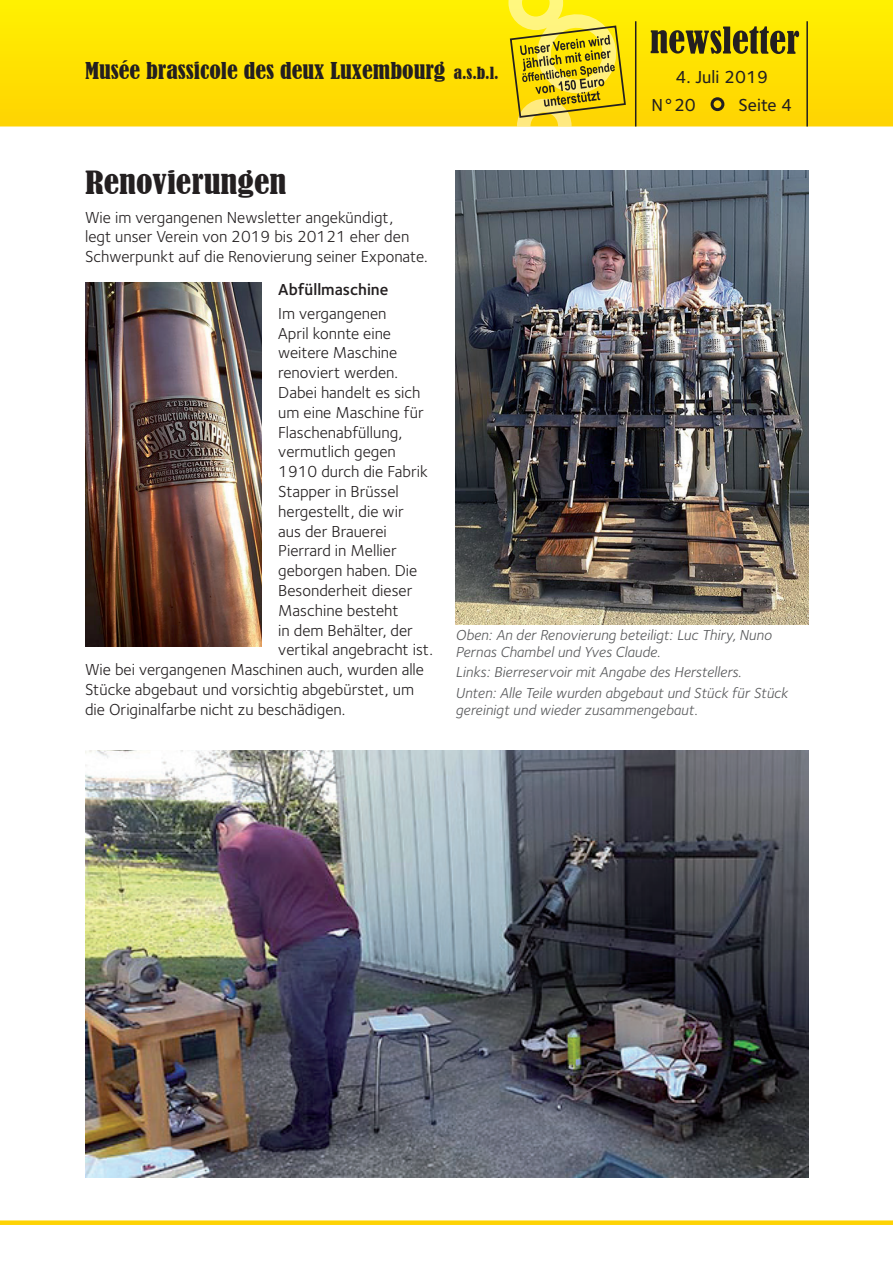
<style>
.page{position:relative;width:893px;height:1263px;background:#fff}
.page>*{position:absolute;margin:0;border:0;box-sizing:border-box;transform-origin:0 0}
.t1{font:condensed 30px "Bernard";color:#231f20;scale:1.15 1}
.t2{font:condensed 21.75px "Bernard";color:#231f20;scale:1.1 1}
.t3{font:18px/28.5px "Foundry Sterling Medium CE";color:#231f20}
.t4{font:16.5px/19.8px "Foundry Sterling Book CE";color:#231f20}
.t5{font:16.5px "Foundry Sterling Demi CE";color:#231f20}
.t6{font:15px/16.5px "Foundry Sterling Book Italic CE";color:#57585a}
.s1{font-size:15.75px}
</style>
<div class="page">
<svg style="left:0;top:0;width:893px;height:126px;background:#fee201"></svg>
<svg style="left:651px;top:26px;width:148px;height:28px;background:#8e8110"></svg>
<div style="left:712px;top:99px;width:11px;height:11px;background:#fed304;border-radius:50%"></div>
<div style="left:711px;top:97px;width:13px;height:14px;border:3px solid #231f20;border-radius:50%"></div>
<div style="left:0;top:1220px;width:893px;height:5px;background:#fed304"></div>
<hr style="left:806px;top:21px;width:2px;height:105px;background:#231f20">
<svg style="left:453px;top:66px;width:46px;height:14px"></svg>
<svg style="left:508px;top:0;width:129px;height:126px;background:#dfca23"></svg>
<img style="left:455px;top:170px;width:353px;height:455px">
<img style="left:85px;top:283px;width:176px;height:363px">
<img style="left:85px;top:750px;width:723px;height:428px">
<h2 class="t2" style="left:85px;top:58px;width:378px">Musée brassicole des deux Luxembourg <span class="s1">a.s.b.l.</span></h2>
<p class="t3" style="left:651px;top:63px;width:118px;text-indent:24px">4. Juli 2019<br>N°20</p>
<p class="t3" style="left:738px;top:91px;width:55px">Seite 4</p>
<h1 class="t1" style="left:85px;top:165px;width:177px">Renovierungen</h1>
<p class="t4" style="left:85px;top:207px;width:344px">Wie im vergangenen Newsletter angekündigt,<br>legt unser Verein von 2019 bis 20121 eher den<br>Schwerpunkt auf die Renovierung seiner Exponate.</p>
<p class="t5" style="left:278px;top:279px;width:112px">Abfüllmaschine</p>
<p class="t4" style="left:278px;top:304px;width:110px">Im vergangenen</p>
<p class="t4" style="left:278px;top:323px;width:114px">April konnte eine</p>
<p class="t4" style="left:278px;top:343px;width:121px">weitere Maschine</p>
<p class="t4" style="left:278px;top:363px;width:121px">renoviert werden.</p>
<p class="t4" style="left:278px;top:383px;width:144px">Dabei handelt es sich</p>
<p class="t4" style="left:278px;top:403px;width:147px">um eine Maschine für</p>
<p class="t4" style="left:278px;top:422px;width:126px">Flaschenabfüllung,</p>
<p class="t4" style="left:278px;top:442px;width:119px">vermutlich gegen</p>
<p class="t4" style="left:278px;top:462px;width:151px">1910 durch die Fabrik</p>
<p class="t4" style="left:278px;top:482px;width:122px">Stapper in Brüssel</p>
<p class="t4" style="left:278px;top:502px;width:127px">hergestellt, die wir</p>
<p class="t4" style="left:278px;top:521px;width:110px">aus der Brauerei</p>
<p class="t4" style="left:278px;top:541px;width:120px">Pierrard in Mellier</p>
<p class="t4" style="left:278px;top:561px;width:141px">geborgen haben. Die</p>
<p class="t4" style="left:278px;top:581px;width:136px">Besonderheit dieser</p>
<p class="t4" style="left:278px;top:601px;width:122px">Maschine besteht</p>
<p class="t4" style="left:278px;top:620px;width:136px">in dem Behälter, der</p>
<p class="t4" style="left:278px;top:640px;width:156px">vertikal angebracht ist.</p>
<p class="t4" style="left:85px;top:660px;width:341px">Wie bei vergangenen Maschinen auch, wurden alle</p>
<p class="t4" style="left:85px;top:680px;width:330px">Stücke abgebaut und vorsichtig abgebürstet, um</p>
<p class="t4" style="left:85px;top:700px;width:262px">die Originalfarbe nicht zu beschädigen.</p>
<p class="t6" style="left:455px;top:627px;width:318px">Oben: An der Renovierung beteiligt: Luc Thiry, Nuno<br>Pernas Chambel und Yves Claude.</p>
<p class="t6" style="left:455px;top:662px;width:334px;line-height:20.7px">Links: Bierreservoir mit Angabe des Herstellers.<br>Unten: Alle Teile wurden abgebaut und Stück für Stück</p>
<p class="t6" style="left:455px;top:701px;width:244px">gereinigt und wieder zusammengebaut.</p>
</div>
